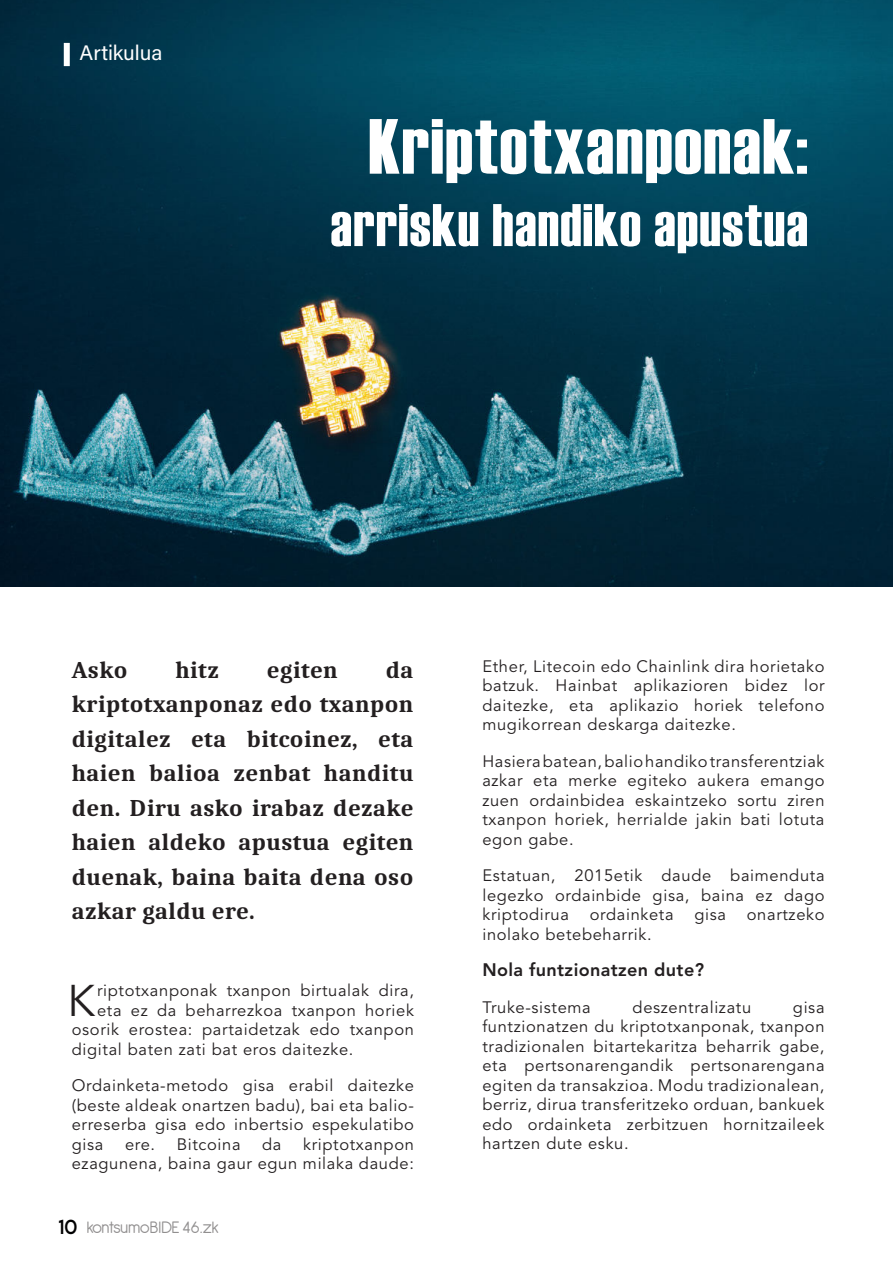
<style>
.page{position:relative;width:893px;height:1263px;background:#fff}
.page>*{position:absolute;margin:0;border:0;box-sizing:border-box;transform-origin:0 0}
.t1{font:78px "Haettenschweiler";letter-spacing:.02em;color:#fff}
.t2{font:60px "Haettenschweiler";letter-spacing:.02em;color:#fff}
.t3{font:44.1px "Avenir LT Std";color:#231f20}
.t4{font:700 24px/34.5px "Caladea";letter-spacing:.02em;color:#231f20;text-align:justify}
.t5{font:21px "Acumin Variable Concept";color:#fff}
.t6{font:800 18px "Avenir LT Std";letter-spacing:.02em;color:#231f20}
.t7{font:18px "Antipasto";letter-spacing:-.03em;color:#231f20}
.t8{font:18px "LEMONMILK";color:#000001}
.t9{font:16.5px/19.5px "Avenir LT Std";letter-spacing:.04em;color:#231f20;text-align:justify}
</style>
<div class="page">
<img style="left:0;top:0;width:893px;height:66px">
<img style="left:0;top:66px;width:893px;height:521px">
<div style="left:64px;top:43px;width:6px;height:23px;background:#fff"></div>
<p class="t5" style="left:80px;top:45px;width:85px">Artikulua</p>
<h1 class="t1" style="left:368px;top:119px;width:441px">Kriptotxanponak:</h1>
<h2 class="t2" style="left:330px;top:204px;width:479px">arrisku handiko apustua</h2>
<h3 class="t4" style="left:72px;top:655px;width:57px">Asko</h3>
<h3 class="t4" style="left:175px;top:655px;width:45px">hitz</h3>
<h3 class="t4" style="left:267px;top:655px;width:72px">egiten</h3>
<h3 class="t4" style="left:72px;top:655px;width:343px;text-indent:314px">da kriptotxanponaz edo txanpon digitalez eta bitcoinez, eta haien balioa zenbat handitu den. Diru asko irabaz dezake haien aldeko apustua egiten duenak, baina baita dena oso azkar galdu ere.</h3>
<h3 class="t3" style="left:68px;top:982px;width:29px">K</h3>
<p class="t9" style="left:97px;top:982px;width:318px">riptotxanponak txanpon birtualak dira,</p>
<p class="t9" style="left:97px;top:1002px;width:318px">eta ez da beharrezkoa txanpon horiek</p>
<p class="t9" style="left:72px;top:1021px;width:344px">osorik erostea: partaidetzak edo txanpon</p>
<p class="t9" style="left:72px;top:1041px;width:283px">digital baten zati bat eros daitezke.</p>
<p class="t9" style="left:72px;top:1077px;width:344px">Ordainketa-metodo gisa erabil daitezke (beste aldeak onartzen badu), bai eta balio&shy;erreserba gisa edo inbertsio espekulatibo gisa</p>
<p class="t9" style="left:72px;top:1136px;width:344px;text-align:right">kriptotxanpon<br>ezagunena, baina gaur egun milaka daude:</p>
<p class="t9" style="left:125px;top:1136px;width:32px">ere.</p>
<p class="t9" style="left:177px;top:1136px;width:65px">Bitcoina</p>
<p class="t9" style="left:262px;top:1136px;width:21px">da</p>
<p class="t8" style="left:58px;top:1217px;width:21px">10</p>
<p class="t7" style="left:86px;top:1216px;width:134px">kontsumoBIDE 46.zk</p>
<p class="t9" style="left:482px;top:658px;width:344px">Ether, Litecoin edo Chainlink dira horietako batzuk. Hainbat aplikazioren bidez lor daitezke, eta aplikazio horiek telefono mugikorrean deskarga daitezke.</p>
<p class="t9" style="left:482px;top:753px;width:344px">Hasiera batean, balio handiko transferentziak azkar eta merke egiteko aukera emango zuen ordainbidea eskaintzeko sortu ziren txanpon horiek, herrialde jakin bati lotuta egon gabe.</p>
<p class="t9" style="left:482px;top:867px;width:344px">Estatuan, 2015etik daude baimenduta legezko ordainbide gisa, baina ez dago kriptodirua</p>
<p class="t9" style="left:590px;top:906px;width:85px">ordainketa</p>
<p class="t9" style="left:694px;top:906px;width:33px">gisa</p>
<p class="t9" style="left:747px;top:906px;width:79px">onartzeko</p>
<p class="t9" style="left:482px;top:926px;width:171px">inolako betebeharrik.</p>
<p class="t6" style="left:482px;top:960px;width:223px">Nola funtzionatzen dute?</p>
<p class="t9" style="left:482px;top:999px;width:110px">Truke-sistema</p>
<p class="t9" style="left:633px;top:999px;width:120px">deszentralizatu</p>
<p class="t9" style="left:482px;top:999px;width:344px;text-indent:311px">gisa funtzionatzen du kriptotxanponak, txanpon tradizionalen bitartekaritza beharrik gabe, eta pertsonarengandik pertsonarengana egiten da transakzioa. Modu tradizionalean, berriz, dirua transferitzeko orduan, bankuek edo ordainketa zerbitzuen hornitzaileek hartzen dute esku.</p>
</div>
